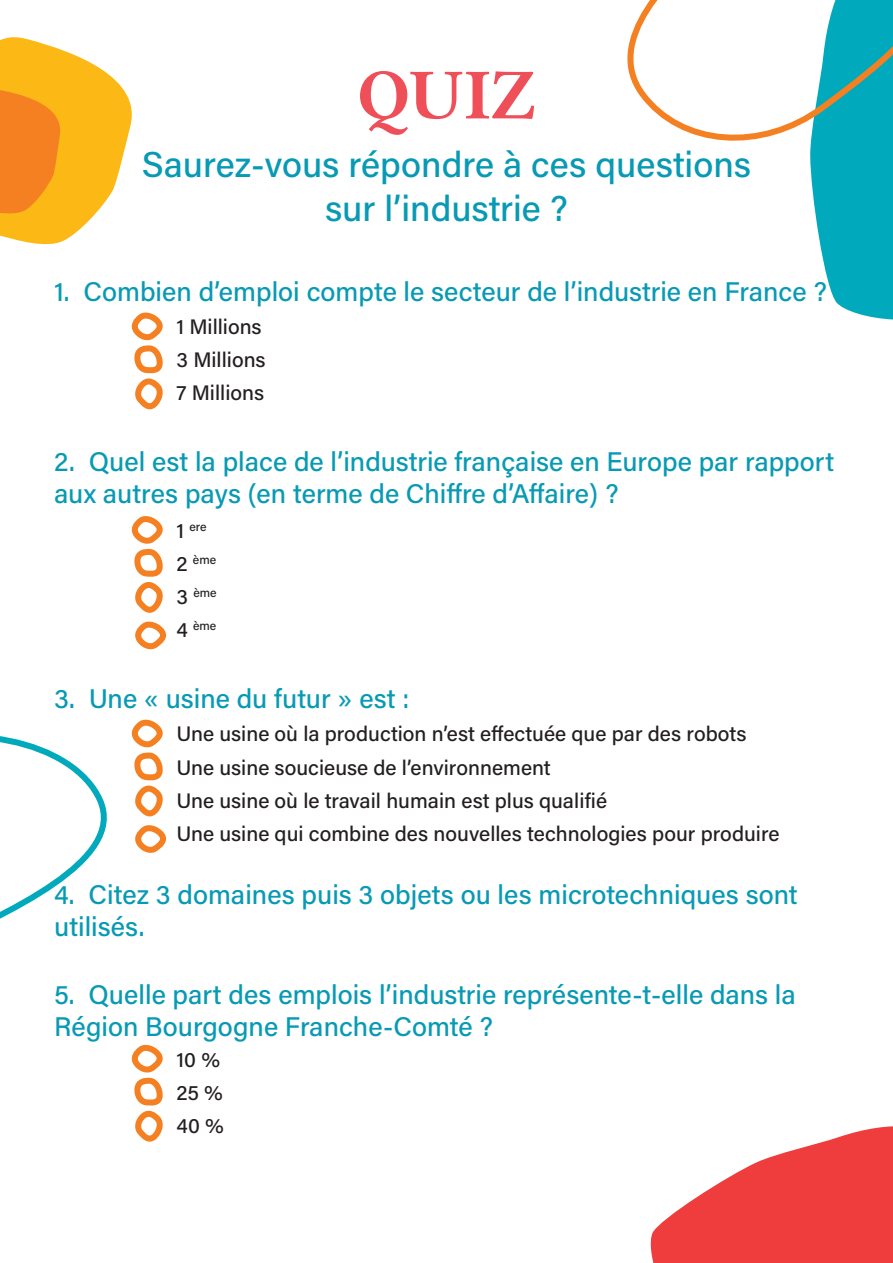
<style>
.page{position:relative;width:893px;height:1263px;background:#fff}
.page>*{position:absolute;margin:0;border:0;box-sizing:border-box;transform-origin:0 0}
.t1{font:72px "Linux Libertine GB";color:#ef4f58}
.t2{font:36px/43.2px "Acumin Variable Concept";color:#089ab4;text-align:center}
.t3{font:27px/32.4px "Acumin Variable Concept";color:#089ab4}
.t4{font:21px/33px "Acumin Variable Concept";color:#231f20}
.t5{font:12.3px "Acumin Variable Concept";color:#231f20}
.s1{font-size:21px}
</style>
<div class="page">
<svg style="left:0;top:37px;width:132px;height:208px"></svg>
<svg style="left:650px;top:1126px;width:243px;height:137px"></svg>
<svg style="left:627px;top:0;width:266px;height:320px"></svg>
<svg style="left:131px;top:312px;width:32px;height:98px"></svg>
<svg style="left:131px;top:516px;width:35px;height:133px"></svg>
<svg style="left:0;top:719px;width:166px;height:200px"></svg>
<svg style="left:131px;top:1044px;width:32px;height:98px"></svg>
<h1 class="t1" style="left:357px;top:45px;width:180px">QUIZ</h1>
<h2 class="t2" style="left:142px;top:142px;width:611px">Saurez-vous répondre à ces questions sur l’industrie ?</h2>
<p class="t3" style="left:54px;top:274px;width:774px">1. Combien d’emploi compte le secteur de l’industrie en France ?</p>
<p class="t4" style="left:176px;top:310px;width:87px">1 Millions</p>
<p class="t4" style="left:176px;top:343px;width:91px">3 Millions<br>7 Millions</p>
<p class="t3" style="left:54px;top:444px;width:782px">2. Quel est la place de l’industrie française en Europe par rapport aux autres pays (en terme de Chiffre d’Affaire) ?</p>
<p class="t5" style="left:176px;top:518px;width:32px"><span class="s1">1</span> ere</p>
<p class="t5" style="left:176px;top:551px;width:41px"><span class="s1">2</span> ème</p>
<p class="t5" style="left:176px;top:584px;width:42px"><span class="s1">3</span> ème</p>
<p class="t5" style="left:176px;top:617px;width:41px"><span class="s1">4</span> ème</p>
<p class="t3" style="left:54px;top:681px;width:357px">3. Une « usine du futur » est :</p>
<p class="t4" style="left:176px;top:717px;width:572px">Une usine où la production n’est effectuée que par des robots</p>
<p class="t4" style="left:176px;top:750px;width:605px">Une usine soucieuse de l’environnement<br>Une usine où le travail humain est plus qualifié<br>Une usine qui combine des nouvelles technologies pour produire</p>
<p class="t3" style="left:54px;top:877px;width:745px">4. Citez 3 domaines puis 3 objets ou les microtechniques sont utilisés.</p>
<p class="t3" style="left:54px;top:977px;width:743px">5. Quelle part des emplois l’industrie représente-t-elle dans la<br>Région Bourgogne Franche-Comté ?</p>
<p class="t4" style="left:176px;top:1042px;width:45px">10 %</p>
<p class="t4" style="left:176px;top:1075px;width:49px">25 %<br>40 %</p>
</div>
